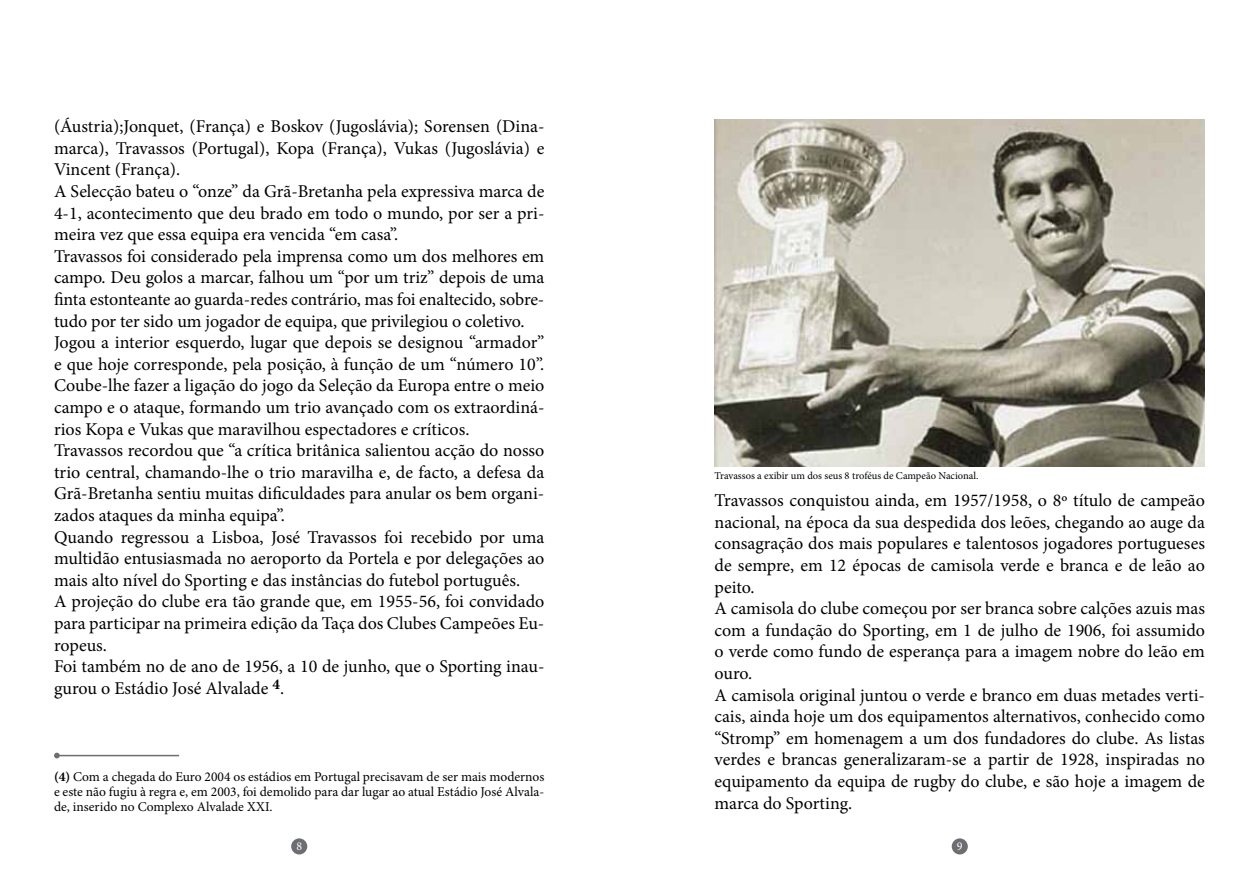
<style>
.page{position:relative;width:1259px;height:893px;background:#fff}
.page>*{position:absolute;margin:0;border:0;box-sizing:border-box;transform-origin:0 0}
.t1{font:18px/21.6px "Minion Pro";color:#000}
.t2{font:13.5px/15px "Minion Pro";color:#000;text-align:justify}
.t3{font:12px "Minion Pro";color:#fff}
.t4{font:10.5px "Minion Pro";color:#000}
.s1{font-weight:700}
</style>
<div class="page">
<div style="left:291px;top:838px;width:16px;height:16px;background:#6d6e71;border-radius:50%"></div>
<div style="left:951px;top:838px;width:17px;height:16px;background:#6d6e71;border-radius:50%"></div>
<hr style="left:55px;top:755px;width:124px;height:1px;background:#6d6e71">
<svg style="left:54px;top:753px;width:6px;height:5px"></svg>
<img style="left:714px;top:119px;width:491px;height:347px">
<p class="t1" style="left:54px;top:116px;width:492px">(Áustria);Jonquet, (França) e Boskov (Jugoslávia); Sorensen (Dina&shy;marca), Travassos (Portugal), Kopa (França), Vukas (Jugoslávia) e Vincent (França).<br>A Selecção bateu o “onze” da Grã-Bretanha pela expressiva marca de 4-1, acontecimento que deu brado em todo o mundo, por ser a pri&shy;meira vez que essa equipa era vencida “em casa”.<br>Travassos foi considerado pela imprensa como um dos melhores em campo. Deu golos a marcar, falhou um “por um triz” depois de uma finta estonteante ao guarda-redes contrário, mas foi enaltecido, sobre&shy;tudo por ter sido um jogador de equipa, que privilegiou o coletivo.<br>Jogou a interior esquerdo, lugar que depois se designou “armador” e que hoje corresponde, pela posição, à função de um “número 10”.<br>Coube-lhe fazer a ligação do jogo da Seleção da Europa entre o meio campo e o ataque, formando um trio avançado com os extraordiná&shy;rios Kopa e Vukas que maravilhou espectadores e críticos.<br>Travassos recordou que “a crítica britânica salientou acção do nosso trio central, chamando-lhe o trio maravilha e, de facto, a defesa da Grã-Bretanha sentiu muitas dificuldades para anular os bem organi&shy;zados ataques da minha equipa”.<br>Quando regressou a Lisboa, José Travassos foi recebido por uma multidão entusiasmada no aeroporto da Portela e por delegações ao mais alto nível do Sporting e das instâncias do futebol português.<br>A projeção do clube era tão grande que, em 1955-56, foi convidado para participar na primeira edição da Taça dos Clubes Campeões Eu&shy;ropeus.<br>Foi também no de ano de 1956, a 10 de junho, que o Sporting inau&shy;gurou o Estádio José Alvalade <sup>4</sup>.</p>
<p class="t2" style="left:54px;top:769px;width:492px"><span class="s1">(4)</span> Com a chegada do Euro 2004 os estádios em Portugal precisavam de ser mais modernos e este não fugiu à regra e, em 2003, foi demolido para dar lugar ao atual Estádio José Alvala&shy;de, inserido no Complexo Alvalade XXI.</p>
<p class="t4" style="left:714px;top:468px;width:265px">Travassos a exibir um dos seus 8 troféus de Campeão Nacional.</p>
<p class="t1" style="left:714px;top:490px;width:492px">Travassos conquistou ainda, em 1957/1958, o 8º título de campeão nacional, na época da sua despedida dos leões, chegando ao auge da consagração dos mais populares e talentosos jogadores portugueses de sempre, em 12 épocas de camisola verde e branca e de leão ao peito.<br>A camisola do clube começou por ser branca sobre calções azuis mas com a fundação do Sporting, em 1 de julho de 1906, foi assumido o verde como fundo de esperança para a imagem nobre do leão em ouro.<br>A camisola original juntou o verde e branco em duas metades verti&shy;cais, ainda hoje um dos equipamentos alternativos, conhecido como “Stromp” em homenagem a um dos fundadores do clube. As listas verdes e brancas generalizaram-se a partir de 1928, inspiradas no equipamento da equipa de rugby do clube, e são hoje a imagem de marca do Sporting.</p>
<p class="t3" style="left:296px;top:838px;width:7px">8</p>
<p class="t3" style="left:957px;top:838px;width:7px">9</p>
</div>
